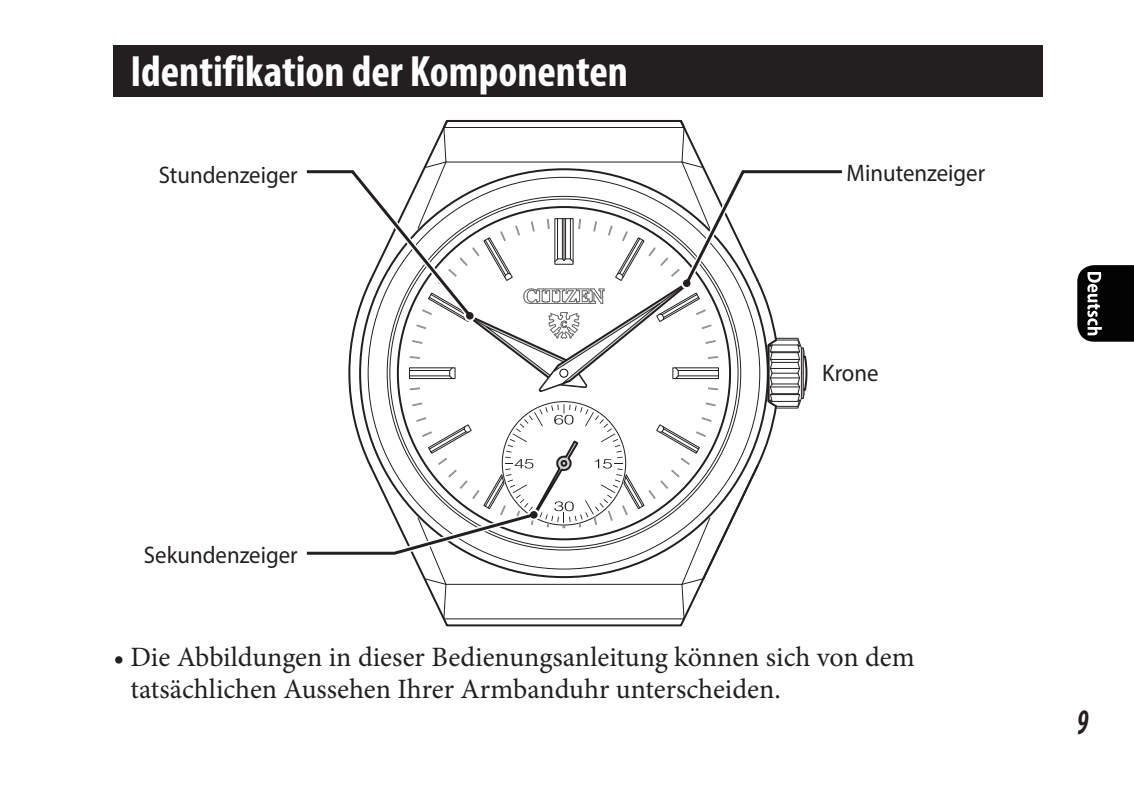
<style>
.page{position:relative;width:1134px;height:794px;background:#fff}
.page>*{position:absolute;margin:0;border:0;box-sizing:border-box;transform-origin:0 0}
.t1{font:700 condensed 44px "Myriad Pro";color:#fff}
.t2{font:italic 700 condensed 36px "Myriad Pro";color:#231f20;scale:.75 1}
.t3{font:28px/32px "Minion Pro";color:#231f20}
.t4{font:24px "Myriad Pro";color:#231f20;scale:.95 1}
</style>
<div class="page">
<svg style="left:1077px;top:265px;width:57px;height:77px;background:#232323"></svg>
<div style="left:113px;top:45px;width:930px;height:51px;background:#231f20"></div>
<svg style="left:306px;top:120px;width:536px;height:500px"></svg>
<h1 class="t1" style="left:130px;top:44px;width:499px">Identifikation der Komponenten</h1>
<p class="t4" style="left:159px;top:160px;width:148px">Stundenzeiger</p>
<p class="t4" style="left:846px;top:158px;width:147px">Minutenzeiger</p>
<p class="t4" style="left:144px;top:539px;width:163px">Sekundenzeiger</p>
<p class="t4" style="left:822px;top:358px;width:61px">Krone</p>
<p class="t3" style="left:130px;top:641px;width:786px;text-indent:-17px">• Die Abbildungen in dieser Bedienungsanleitung können sich von dem tatsächlichen Aussehen Ihrer Armbanduhr unterscheiden.</p>
<p class="t2" style="left:1077px;top:699px;width:17px">9</p>
</div>
